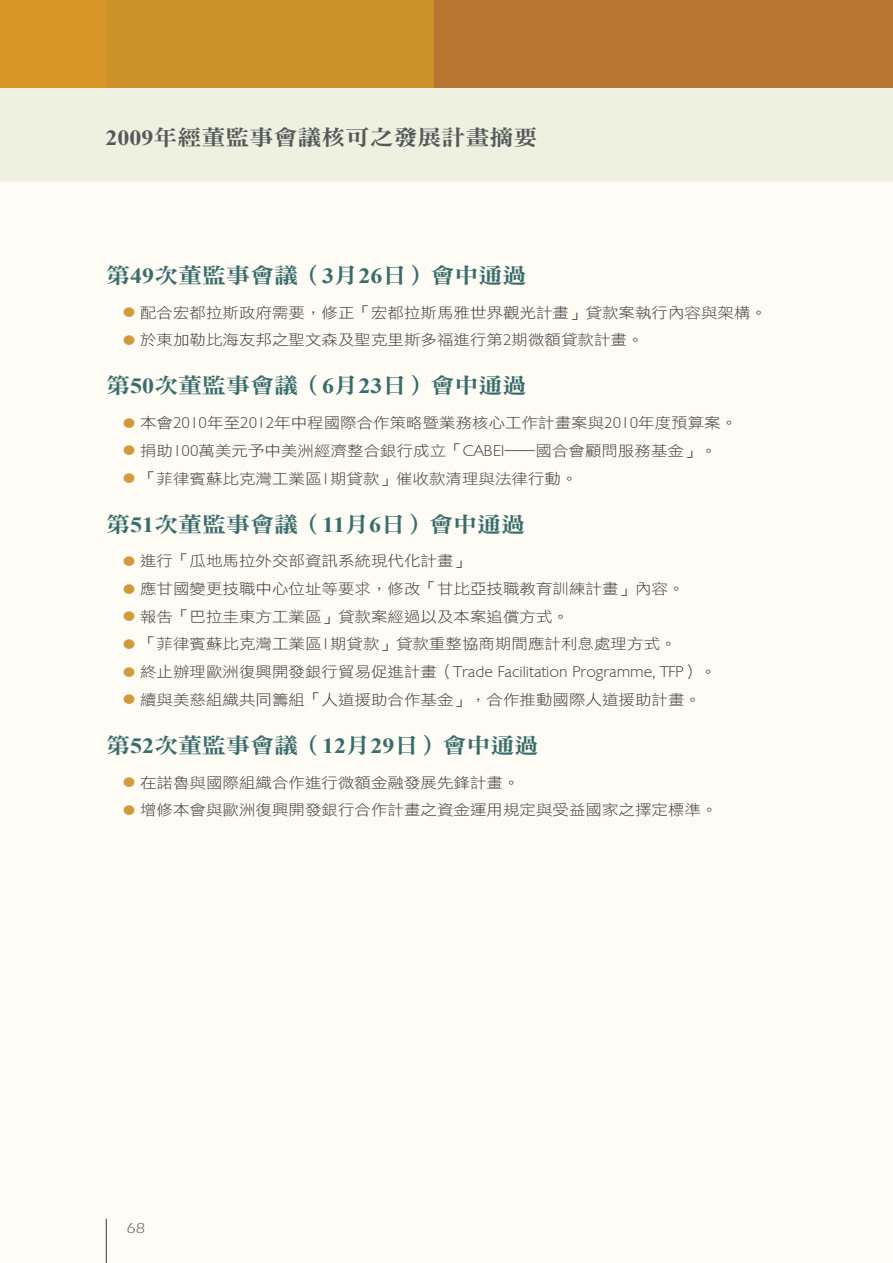
<style>
.page{position:relative;width:893px;height:1263px;background:#fefcf5}
.page>*{position:absolute;margin:0;border:0;box-sizing:border-box;transform-origin:0 0}
.t1{font:21.6px "DF Ming Std W9 B5 pc H";color:#396c6b;scale:1.11 1}
.t2{font:21.6px "DF Ming Std W9 B5 pc H";color:#57585a;scale:1.11 1}
.t3{font:14.85px "DF Li Hei Std W3 B5 pc H";color:#3e3e3f;scale:1.11 1}
.t4{font:200 14.85px "Chantilly";color:#3e3e3f;scale:1.11 1}
.t5{font:14.85px "Itc Eras";color:#67696b;scale:1.11 1}
.s1{font-family:"Times New Roman";font-weight:700}
.s2{font-size:10.8px;color:#d19a3c}
.s3{font-family:"Chantilly";font-weight:200}
.s4{font-family:"DF Li Hei Std W3 B5 pc H";font-weight:400;font-size:10.8px;color:#d19a3c}
.s5{font-family:"DF Li Hei Std W3 B5 pc H";font-weight:400}
</style>
<div class="page">
<div style="left:0;top:88px;width:893px;height:93px;background:#eef1e0"></div>
<hr style="left:106px;top:1218px;width:1px;height:45px;background:#454647">
<div style="left:0;top:0;width:893px;height:88px;background:#cd912c"></div>
<div style="left:0;top:0;width:106px;height:88px;background:#d89628"></div>
<div style="left:434px;top:0;width:459px;height:88px;background:#b77531"></div>
<h1 class="t2" style="left:105px;top:128px;width:391px"><span class="s1">2009</span>年經董監事會議核可之發展計畫摘要</h1>
<h1 class="t1" style="left:106px;top:267px;width:380px">第<span class="s1">49</span>次董監事會議（<span class="s1">3</span>月<span class="s1">26</span>日）會中通過</h1>
<p class="t3" style="left:123px;top:307px;width:581px"><span class="s2">●</span> 配合宏都拉斯政府需要，修正「宏都拉斯馬雅世界觀光計畫」貸款案執行內容與架構。</p>
<p class="t3" style="left:123px;top:334px;width:470px"><span class="s2">●</span> 於東加勒比海友邦之聖文森及聖克里斯多福進行第<span class="s3">2</span>期微額貸款計畫。</p>
<h1 class="t1" style="left:106px;top:377px;width:380px">第<span class="s1">50</span>次董監事會議（<span class="s1">6</span>月<span class="s1">23</span>日）會中通過</h1>
<p class="t3" style="left:123px;top:417px;width:555px"><span class="s2">●</span> 本會<span class="s3">2010</span>年至<span class="s3">2012</span>年中程國際合作策略暨業務核心工作計畫案與<span class="s3">2010</span>年度預算案。</p>
<p class="t3" style="left:123px;top:445px;width:536px"><span class="s2">●</span> 捐助<span class="s3">100</span>萬美元予中美洲經濟整合銀行成立「<span class="s3">CABEI</span>——國合會顧問服務基金」。</p>
<p class="t3" style="left:123px;top:472px;width:411px"><span class="s2">●</span> 「菲律賓蘇比克灣工業區<span class="s3">1</span>期貸款」催收款清理與法律行動。</p>
<h1 class="t1" style="left:106px;top:515px;width:379px">第<span class="s1">51</span>次董監事會議（<span class="s1">11</span>月<span class="s1">6</span>日）會中通過</h1>
<p class="t3" style="left:123px;top:555px;width:314px"><span class="s2">●</span> 進行「瓜地馬拉外交部資訊系統現代化計畫」</p>
<p class="t3" style="left:123px;top:583px;width:507px"><span class="s2">●</span> 應甘國變更技職中心位址等要求，修改「甘比亞技職教育訓練計畫」內容。</p>
<p class="t3" style="left:123px;top:611px;width:403px"><span class="s2">●</span> 報告「巴拉圭東方工業區」貸款案經過以及本案追償方式。</p>
<p class="t3" style="left:123px;top:638px;width:500px"><span class="s2">●</span> 「菲律賓蘇比克灣工業區<span class="s3">1</span>期貸款」貸款重整協商期間應計利息處理方式。</p>
<p class="t4" style="left:123px;top:663px;width:536px"><span class="s4">●</span> <span class="s5">終止辦理歐洲復興開發銀行貿易促進計畫（</span>Trade Facilitation Programme, TFP<span class="s5">）。</span></p>
<p class="t3" style="left:123px;top:693px;width:522px"><span class="s2">●</span> 續與美慈組織共同籌組「人道援助合作基金」，合作推動國際人道援助計畫。</p>
<h1 class="t1" style="left:106px;top:736px;width:391px">第<span class="s1">52</span>次董監事會議（<span class="s1">12</span>月<span class="s1">29</span>日）會中通過</h1>
<p class="t3" style="left:123px;top:776px;width:359px"><span class="s2">●</span> 在諾魯與國際組織合作進行微額金融發展先鋒計畫。</p>
<p class="t3" style="left:123px;top:804px;width:537px"><span class="s2">●</span> 增修本會與歐洲復興開發銀行合作計畫之資金運用規定與受益國家之擇定標準。</p>
<p class="t5" style="left:126px;top:1223px;width:18px">68</p>
</div>
